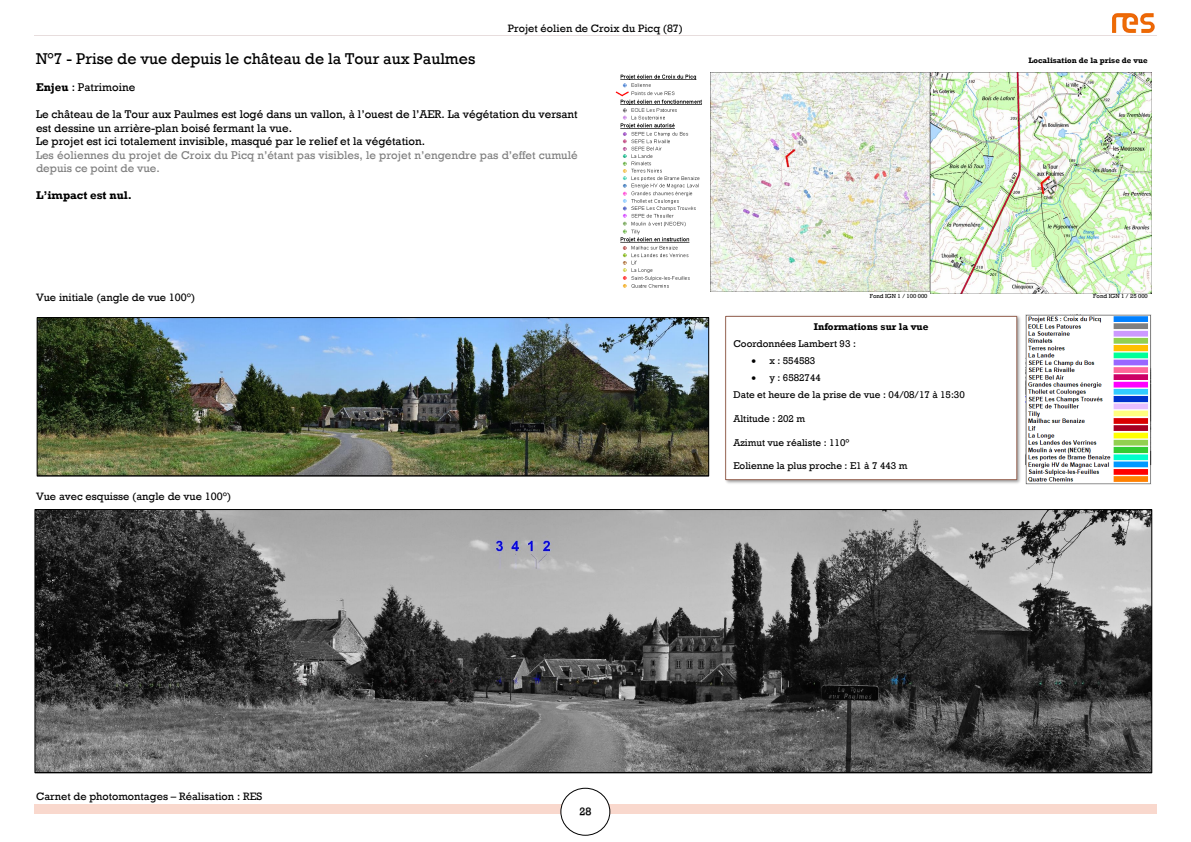
<style>
.page{position:relative;width:1191px;height:842px;background:#fff}
.page>*{position:absolute;margin:0;border:0;box-sizing:border-box;transform-origin:0 0}
.t1{font:16px "Rockwell";color:#000}
.t2{font:11.5px/13.5px "Rockwell";color:#000}
.t3{font:11.5px/13.5px "Rockwell";color:#7f7f7f}
.t4{font:700 11.5px "Rockwell";color:#000}
.t5{font:11px "Rockwell";color:#000}
.t6{font:10px "Rockwell";color:#000}
.t7{font:700 10px "Rockwell";color:#000}
.t8{font:700 8px "Rockwell";color:#000}
.t9{font:6px "Rockwell";color:#000}
.s1{font-weight:700}
</style>
<div class="page">
<hr style="left:34px;top:35px;width:1122px;height:1px;background:#e7dddd">
<div style="left:34px;top:805px;width:1122px;height:9px;background:#f9d8cd"></div>
<div style="left:561px;top:788px;width:49px;height:47px;background:#fff;border-radius:50%"></div>
<div style="left:560px;top:788px;width:50px;height:48px;border:1px solid #000;border-radius:50%"></div>
<img style="left:579px;top:808px;width:12px;height:8px">
<img style="left:1112px;top:13px;width:42px;height:20px">
<img style="left:37px;top:511px;width:1113px;height:260px">
<img style="left:39px;top:319px;width:668px;height:155px">
<div style="left:37px;top:317px;width:672px;height:159px;border:1px solid #000"></div>
<img style="left:1025px;top:315px;width:126px;height:169px">
<img style="left:726px;top:315px;width:294px;height:169px">
<div style="left:725px;top:316px;width:291px;height:164px;background:#fff"></div>
<div style="left:725px;top:316px;width:292px;height:164px;border:1px solid #956251"></div>
<img style="left:726px;top:320px;width:290px;height:155px">
<img style="left:710px;top:72px;width:441px;height:221px">
<img style="left:615px;top:74px;width:87px;height:214px">
<p class="t5" style="left:508px;top:21px;width:177px">Projet éolien de Croix du Picq (87)</p>
<p class="t1" style="left:36px;top:49px;width:441px">N°7 - Prise de vue depuis le château de la Tour aux Paulmes</p>
<p class="t2" style="left:36px;top:80px;width:101px"><span class="s1">Enjeu</span> : Patrimoine</p>
<p class="t2" style="left:36px;top:107px;width:543px">Le château de la Tour aux Paulmes est logé dans un vallon, à l’ouest de l’AER. La végétation du versant est dessine un arrière-plan boisé fermant la vue.</p>
<p class="t2" style="left:36px;top:134px;width:390px">Le projet est ici totalement invisible, masqué par le relief et la végétation.</p>
<p class="t3" style="left:36px;top:148px;width:543px">Les éoliennes du projet de Croix du Picq n’étant pas visibles, le projet n’engendre pas d’effet cumulé depuis ce point de vue.</p>
<p class="t4" style="left:36px;top:188px;width:97px">L’impact est nul.</p>
<p class="t5" style="left:36px;top:290px;width:161px">Vue initiale (angle de vue 100°)</p>
<p class="t5" style="left:36px;top:489px;width:197px">Vue avec esquisse (angle de vue 100°)</p>
<p class="t8" style="left:1028px;top:55px;width:121px">Localisation de la prise de vue</p>
<p class="t9" style="left:869px;top:293px;width:59px">Fond IGN 1 / 100 000</p>
<p class="t9" style="left:1093px;top:293px;width:56px">Fond IGN 1 / 25 000</p>
<p class="t7" style="left:814px;top:320px;width:116px">Informations sur la vue</p>
<p class="t6" style="left:733px;top:337px;width:124px">Coordonnées Lambert 93 :</p>
<p class="t6" style="left:751px;top:355px;width:65px">• x : 554583</p>
<p class="t6" style="left:751px;top:372px;width:71px">• y : 6582744</p>
<p class="t6" style="left:733px;top:389px;width:233px">Date et heure de la prise de vue : 04/08/17 à 15:30</p>
<p class="t6" style="left:733px;top:412px;width:73px">Altitude : 202 m</p>
<p class="t6" style="left:733px;top:436px;width:118px">Azimut vue réaliste : 110°</p>
<p class="t6" style="left:733px;top:460px;width:175px">Eolienne la plus proche : E1 à 7 443 m</p>
<p class="t5" style="left:36px;top:790px;width:228px">Carnet de photomontages – Réalisation : RES</p>
<p class="t5" style="left:579px;top:805px;width:13px">28</p>
</div>
